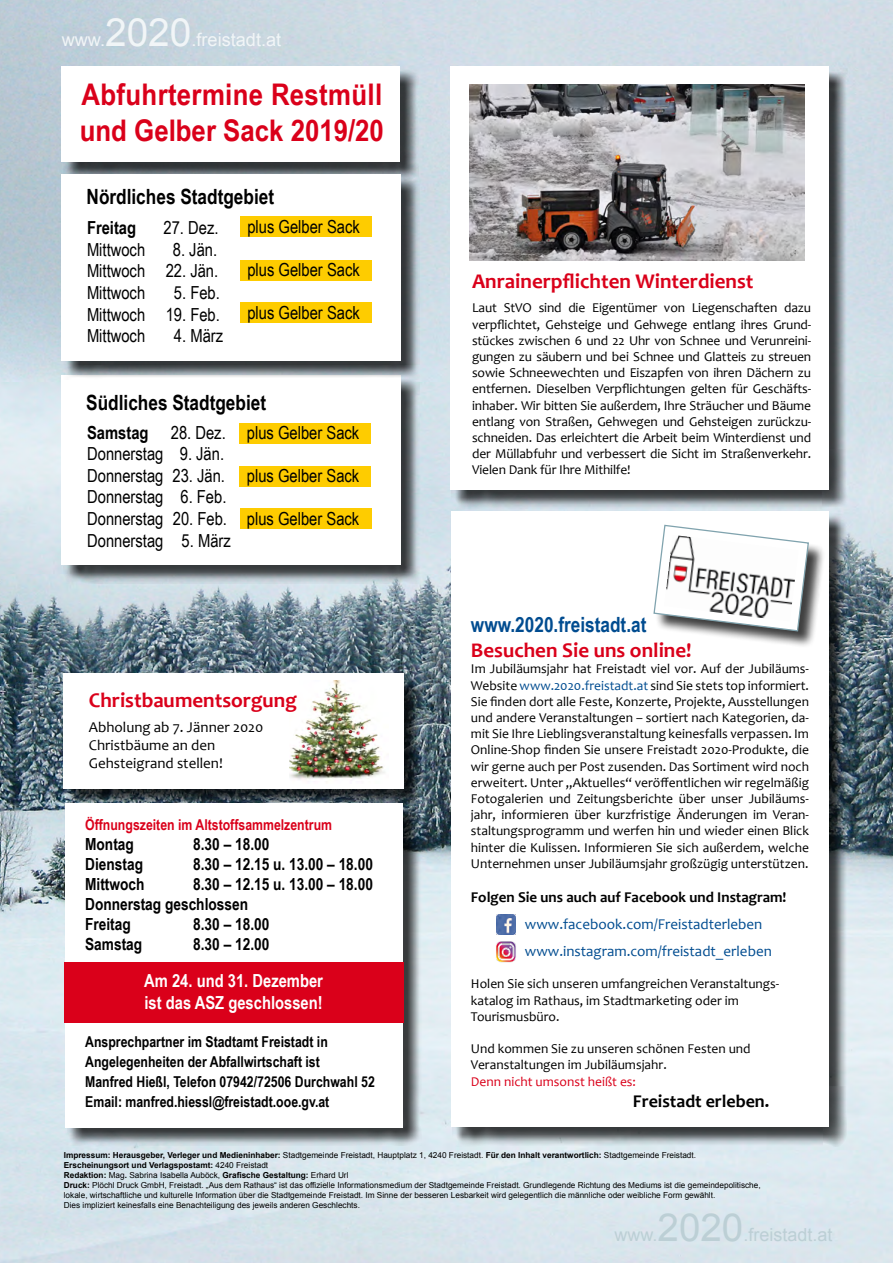
<style>
.page{position:relative;width:893px;height:1263px;background:#fff}
.page>*{position:absolute;margin:0;border:0;box-sizing:border-box;transform-origin:0 0}
.t1{font:700 29.85px/35.8px "Arial Narrow";letter-spacing:.01em;color:#da001a;scale:1.06 1}
.t2{font:700 21px "Candara";color:#da001a}
.t3{font:700 21px "Arial Narrow";color:#000}
.t4{font:700 21px "Arial Narrow";color:#004c90}
.t5{font:18.15px "Arial";color:#f1f5f7}
.t6{font:18px/21.6px "Arial Narrow";color:#000;text-align:justify}
.t7{font:700 18px/21.6px "Arial Narrow";color:#fff}
.t8{font:18px "Arial";color:#bccfd5}
.t9{font:700 18px "Candara";color:#000}
.t10{font:700 18px "Arial Narrow";color:#000}
.t11{font:700 16.65px/20.1px "Arial Narrow";color:#000}
.t12{font:700 15px/20.1px "Arial Narrow";color:#000}
.t13{font:15px/27px "Candara";color:#004c90}
.t14{font:15px/18px "Candara";color:#000}
.t15{font:700 15px "Candara";color:#000}
.t16{font:700 15px "Arial Narrow";color:#da001a}
.t17{font:13.5px/16.2px "Candara";color:#000;text-align:justify}
.t18{font:13.5px "Candara";color:#da001a}
.t19{font:8.25px/9.9px "Arial";color:#000}
.s1{font-size:38.85px}
.s2{font-weight:700}
.s3{color:#004c90}
.s4{font-size:38.55px}
</style>
<div class="page">
<img style="left:0;top:0;width:893px;height:1263px">
<div style="left:64px;top:68px;width:355px;height:113px;background:#000;opacity:.75"></div>
<div style="left:62px;top:66px;width:338px;height:96px;background:#fff"></div>
<div style="left:64px;top:377px;width:356px;height:207px;background:#000;opacity:.75"></div>
<div style="left:62px;top:375px;width:339px;height:190px;background:#fff"></div>
<div style="left:64px;top:176px;width:356px;height:204px;background:#000;opacity:.75"></div>
<div style="left:62px;top:174px;width:339px;height:187px;background:#fff"></div>
<div style="left:240px;top:216px;width:132px;height:20px;background:#fecc00"></div>
<div style="left:240px;top:261px;width:132px;height:20px;background:#fecc00"></div>
<div style="left:240px;top:303px;width:132px;height:20px;background:#fecc00"></div>
<div style="left:240px;top:423px;width:131px;height:20px;background:#fecc00"></div>
<div style="left:240px;top:467px;width:131px;height:20px;background:#fecc00"></div>
<div style="left:240px;top:509px;width:132px;height:20px;background:#fecc00"></div>
<div style="left:453px;top:513px;width:394px;height:633px;background:#000;opacity:.75"></div>
<div style="left:451px;top:511px;width:377px;height:616px;background:#fff"></div>
<div style="left:65px;top:675px;width:358px;height:132px;background:#000;opacity:.75"></div>
<div style="left:63px;top:673px;width:341px;height:115px;background:#fff"></div>
<img style="left:289px;top:681px;width:96px;height:101px">
<div style="left:67px;top:805px;width:355px;height:341px;background:#000;opacity:.75"></div>
<div style="left:65px;top:803px;width:338px;height:324px;background:#fff"></div>
<div style="left:65px;top:963px;width:339px;height:60px;background:#da001a"></div>
<div style="left:452px;top:68px;width:396px;height:441px;background:#000;opacity:.75"></div>
<div style="left:450px;top:66px;width:378px;height:424px;background:#fff"></div>
<img style="left:470px;top:85px;width:335px;height:175px">
<img style="left:496px;top:941px;width:20px;height:22px">
<img style="left:496px;top:915px;width:19px;height:19px">
<div style="left:654px;top:526px;width:172px;height:123px;background:#000;opacity:.75"></div>
<svg style="left:653px;top:524px;width:157px;height:108px"></svg>
<img style="left:664px;top:535px;width:134px;height:86px">
<h3 class="t5" style="left:76px;top:25px;width:221px">www.<span class="s1">2020</span>.freistadt.at</h3>
<h3 class="t5" style="left:62px;top:28px;width:221px">www.<span class="s1">2020</span>.freistadt.at</h3>
<h1 class="t1" style="left:80px;top:76px;width:289px">Abfuhrtermine Restmüll und Gelber Sack 2019/20</h1>
<h2 class="t3" style="left:87px;top:184px;width:189px">Nördliches Stadtgebiet</h2>
<h3 class="t10" style="left:87px;top:217px;width:51px">Freitag</h3>
<h3 class="t6" style="left:164px;top:216px;width:56px">27. Dez.</h3>
<h3 class="t6" style="left:87px;top:238px;width:60px">Mittwoch</h3>
<h3 class="t6" style="left:247px;top:215px;width:114px">plus Gelber Sack</h3>
<h3 class="t6" style="left:247px;top:258px;width:114px">plus Gelber Sack</h3>
<h3 class="t6" style="left:247px;top:301px;width:114px">plus Gelber Sack</h3>
<h3 class="t6" style="left:87px;top:238px;width:133px;text-indent:86px">8. Jän.<br>Mittwoch 22. Jän.<br>Mittwoch</h3>
<h3 class="t6" style="left:87px;top:281px;width:134px;text-indent:87px">5. Feb.<br>Mittwoch 19. Feb.<br>Mittwoch</h3>
<h3 class="t6" style="left:174px;top:324px;width:51px">4. März</h3>
<h2 class="t3" style="left:86px;top:391px;width:181px">Südliches Stadtgebiet</h2>
<h3 class="t6" style="left:87px;top:421px;width:145px;text-align:left"><span class="s2">Samstag</span> 28. Dez.<br>Donnerstag 9. Jän.<br>Donnerstag 23. Jän.<br>Donnerstag 6. Feb.<br>Donnerstag 20. Feb.<br>Donnerstag 5. März</h3>
<h3 class="t6" style="left:247px;top:421px;width:114px">plus Gelber Sack</h3>
<h3 class="t6" style="left:247px;top:464px;width:114px">plus Gelber Sack</h3>
<h3 class="t6" style="left:247px;top:507px;width:114px">plus Gelber Sack</h3>
<h2 class="t2" style="left:89px;top:687px;width:210px">Christbaumentsorgung</h2>
<p class="t14" style="left:89px;top:718px;width:176px">Abholung ab 7. Jänner 2020<br>Christbäume an den<br>Gehsteigrand stellen!</p>
<p class="t16" style="left:85px;top:816px;width:248px">Öffnungszeiten im Altstoffsammelzentrum</p>
<p class="t11" style="left:85px;top:834px;width:50px">Montag</p>
<p class="t11" style="left:193px;top:834px;width:78px">8.30 – 18.00</p>
<p class="t11" style="left:85px;top:854px;width:59px">Dienstag</p>
<p class="t11" style="left:193px;top:854px;width:181px">8.30 – 12.15 u. 13.00 – 18.00</p>
<p class="t11" style="left:85px;top:874px;width:61px">Mittwoch</p>
<p class="t11" style="left:85px;top:874px;width:289px;text-indent:108px">8.30 – 12.15 u. 13.00 – 18.00<br>Donnerstag geschlossen<br>Freitag</p>
<p class="t11" style="left:193px;top:914px;width:78px">8.30 – 18.00</p>
<p class="t11" style="left:85px;top:934px;width:59px">Samstag</p>
<p class="t11" style="left:193px;top:934px;width:78px">8.30 – 12.00</p>
<h3 class="t7" style="left:144px;top:970px;width:180px">Am 24. und 31. Dezember ist das ASZ geschlossen!</h3>
<p class="t12" style="left:85px;top:1031px;width:291px">Ansprechpartner im Stadtamt Freistadt in Angelegenheiten der Abfallwirtschaft ist<br>Manfred Hießl, Telefon 07942/72506 Durchwahl 52<br>Email: manfred.hiessl@freistadt.ooe.gv.at</p>
<h2 class="t2" style="left:472px;top:269px;width:283px">Anrainerpflichten Winterdienst</h2>
<p class="t17" style="left:472px;top:300px;width:341px">Laut StVO sind die Eigentümer von Liegenschaften dazu verpflichtet, Gehsteige und Gehwege entlang ihres Grund&shy;stückes zwischen 6 und 22 Uhr von Schnee und Verunreini&shy;gungen zu säubern und bei Schnee und Glatteis zu streuen sowie Schneewechten und Eiszapfen von ihren Dächern zu entfernen. Dieselben Verpflichtungen gelten für Geschäfts&shy;inhaber. Wir bitten Sie außerdem, Ihre Sträucher und Bäume entlang von Straßen, Gehwegen und Gehsteigen zurückzu&shy;schneiden. Das erleichtert die Arbeit beim Winterdienst und der Müllabfuhr und verbessert die Sicht im Straßenverkehr.<br>Vielen Dank für Ihre Mithilfe!</p>
<h2 class="t4" style="left:471px;top:612px;width:177px">www.2020.freistadt.at</h2>
<h2 class="t2" style="left:471px;top:638px;width:222px">Besuchen Sie uns online!</h2>
<p class="t17" style="left:471px;top:661px;width:340px">Im Jubiläumsjahr hat Freistadt viel vor. Auf der Jubiläums-Website <span class="s3">www.2020.freistadt.at</span> sind Sie stets top informiert.<br>Sie finden dort alle Feste, Konzerte, Projekte, Ausstellungen und andere Veranstaltungen – sortiert nach Kategorien, da&shy;mit Sie Ihre Lieblingsveranstaltung keinesfalls verpassen. Im Online-Shop finden Sie unsere Freistadt 2020-Produkte, die wir gerne auch per Post zusenden. Das Sortiment wird noch erweitert. Unter „Aktuelles“ veröffentlichen wir regelmäßig Fotogalerien und Zeitungsberichte über unser Jubiläums&shy;jahr, informieren über kurzfristige Änderungen im Veran&shy;staltungsprogramm und werfen hin und wieder einen Blick hinter die Kulissen. Informieren Sie sich außerdem, welche Unternehmen unser Jubiläumsjahr großzügig unterstützen.</p>
<p class="t15" style="left:471px;top:888px;width:317px">Folgen Sie uns auch auf Facebook und Instagram!</p>
<p class="t13" style="left:525px;top:911px;width:248px">www.facebook.com/Freistadterleben www.instagram.com/freistadt_erleben</p>
<p class="t17" style="left:471px;top:976px;width:310px;text-align:left">Holen Sie sich unseren umfangreichen Veranstaltungs&shy;katalog im Rathaus, im Stadtmarketing oder im<br>Tourismusbüro.</p>
<p class="t17" style="left:471px;top:1041px;width:281px">Und kommen Sie zu unseren schönen Festen und<br>Veranstaltungen im Jubiläumsjahr.</p>
<p class="t18" style="left:471px;top:1073px;width:167px">Denn nicht umsonst heißt es:</p>
<h3 class="t9" style="left:633px;top:1090px;width:138px">Freistadt erleben.</h3>
<p class="t19" style="left:64px;top:1151px;width:698px"><span class="s2">Impressum: Herausgeber, Verleger und Medieninhaber:</span> Stadtgemeinde Freistadt, Hauptplatz 1, 4240 Freistadt. <span class="s2">Für den Inhalt verantwortlich:</span> Stadtgemeinde Freistadt.<br><span class="s2">Erscheinungsort und Verlagspostamt:</span> 4240 Freistadt<br><span class="s2">Redaktion:</span> Mag<span class="s2">.</span> Sabrina Isabella Auböck, <span class="s2">Grafische Gestaltung:</span> Erhard Url<br><span class="s2">Druck:</span> Plöchl Druck GmbH, Freistadt. „Aus dem Rathaus“ ist das offizielle Informationsmedium der Stadtgemeinde Freistadt. Grundlegende Richtung des Mediums ist die gemeindepolitische, lokale, wirtschaftliche und kulturelle Information über die Stadtgemeinde Freistadt. Im Sinne der besseren Lesbarkeit wird gelegentlich die männliche oder weibliche Form gewählt.<br>Dies impliziert keinesfalls eine Benachteiligung des jeweils anderen Geschlechts.</p>
<h3 class="t8" style="left:615px;top:1223px;width:219px">www.<span class="s4">2020</span>.freistadt.at</h3>
</div>
